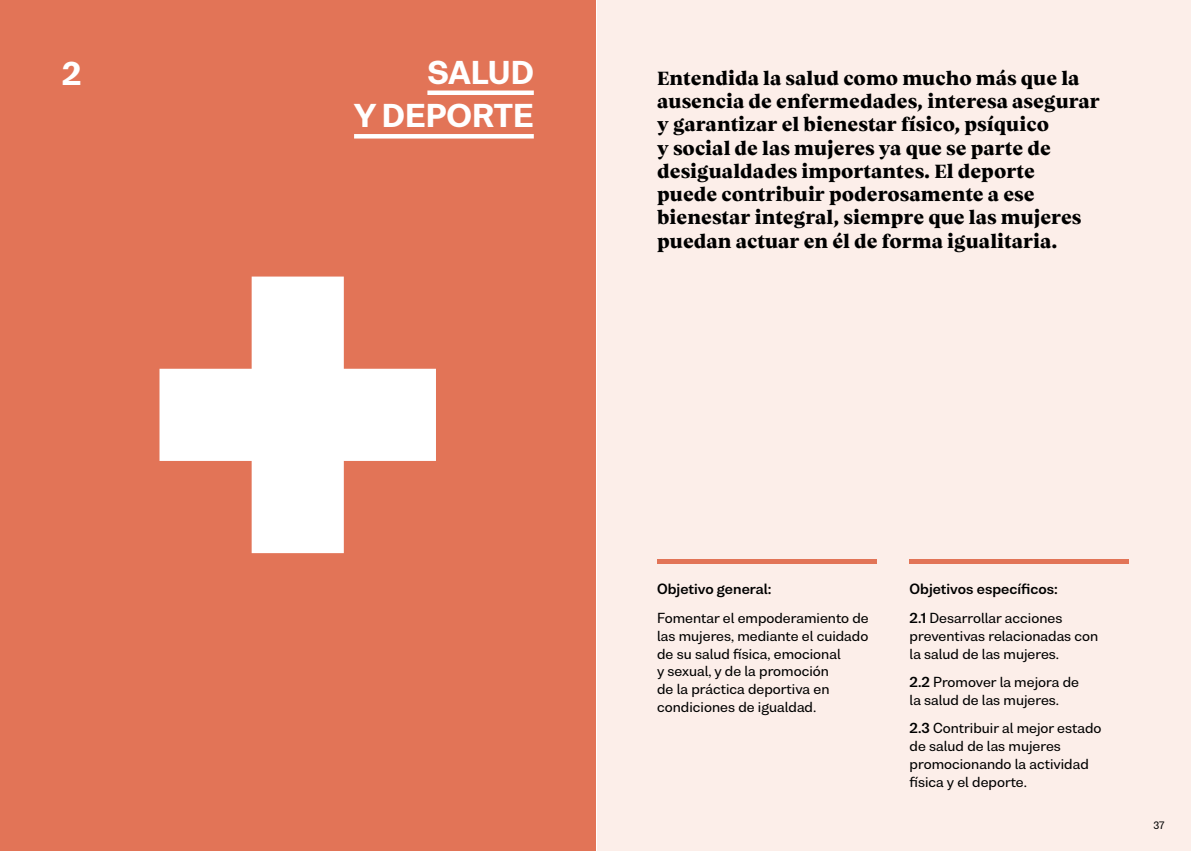
<style>
.page{position:relative;width:1191px;height:851px;background:#fff}
.page>*{position:absolute;margin:0;border:0;box-sizing:border-box;transform-origin:0 0}
.t1{font:800 30px/43.5px "Bw Nista Geometric";color:#fff;text-align:right}
.t2{font:800 19.5px/23.2px "Vesterbro";color:#000}
.t3{font:700 13.5px "Bw Nista Grotesk";color:#000}
.t4{font:500 13.2px/17.9px "Bw Nista Grotesk";color:#000}
.t5{font:500 9.75px "Bw Nista Grotesk";color:#000;scale:.96 1}
.s1{font-weight:700}
</style>
<div class="page">
<div style="left:597px;top:0;width:594px;height:850px;background:#fceee9"></div>
<hr style="left:909px;top:559px;width:220px;height:4px;background:#e27457">
<hr style="left:657px;top:559px;width:220px;height:4px;background:#e27457">
<div style="left:0;top:0;width:595px;height:850px;background:#e27457"></div>
<svg style="left:159px;top:276px;width:277px;height:277px;fill:#fff"></svg>
<div style="left:427px;top:90px;width:107px;height:5px;background:#fff"></div>
<hr style="left:354px;top:134px;width:180px;height:4px;background:#fff">
<h1 class="t1" style="left:354px;top:50px;width:181px">SALUD<br>Y DEPORTE</h1>
<h1 class="t1" style="left:62px;top:51px;width:21px">2</h1>
<p class="t2" style="left:657px;top:66px;width:444px">Entendida la salud como mucho más que la ausencia de enfermedades, interesa asegurar y garantizar el bienestar físico, psíquico<br>y social de las mujeres ya que se parte de desigualdades importantes. El deporte<br>puede contribuir poderosamente a ese bienestar integral, siempre que las mujeres puedan actuar en él de forma igualitaria.</p>
<p class="t3" style="left:657px;top:580px;width:116px">Objetivo general:</p>
<p class="t4" style="left:657px;top:608px;width:213px">Fomentar el empoderamiento de las mujeres, mediante el cuidado de su salud física, emocional<br>y sexual, y de la promoción<br>de la práctica deportiva en condiciones de igualdad.</p>
<p class="t3" style="left:909px;top:580px;width:150px">Objetivos específicos:</p>
<p class="t4" style="left:909px;top:608px;width:190px"><span class="s1">2.1</span> Desarrollar acciones preventivas relacionadas con la salud de las mujeres.</p>
<p class="t4" style="left:909px;top:673px;width:171px"><span class="s1">2.2</span> Promover la mejora de la salud de las mujeres.</p>
<p class="t4" style="left:909px;top:719px;width:193px"><span class="s1">2.3</span> Contribuir al mejor estado de salud de las mujeres promocionando la actividad física y el deporte.</p>
<p class="t5" style="left:1153px;top:818px;width:13px">37</p>
</div>
